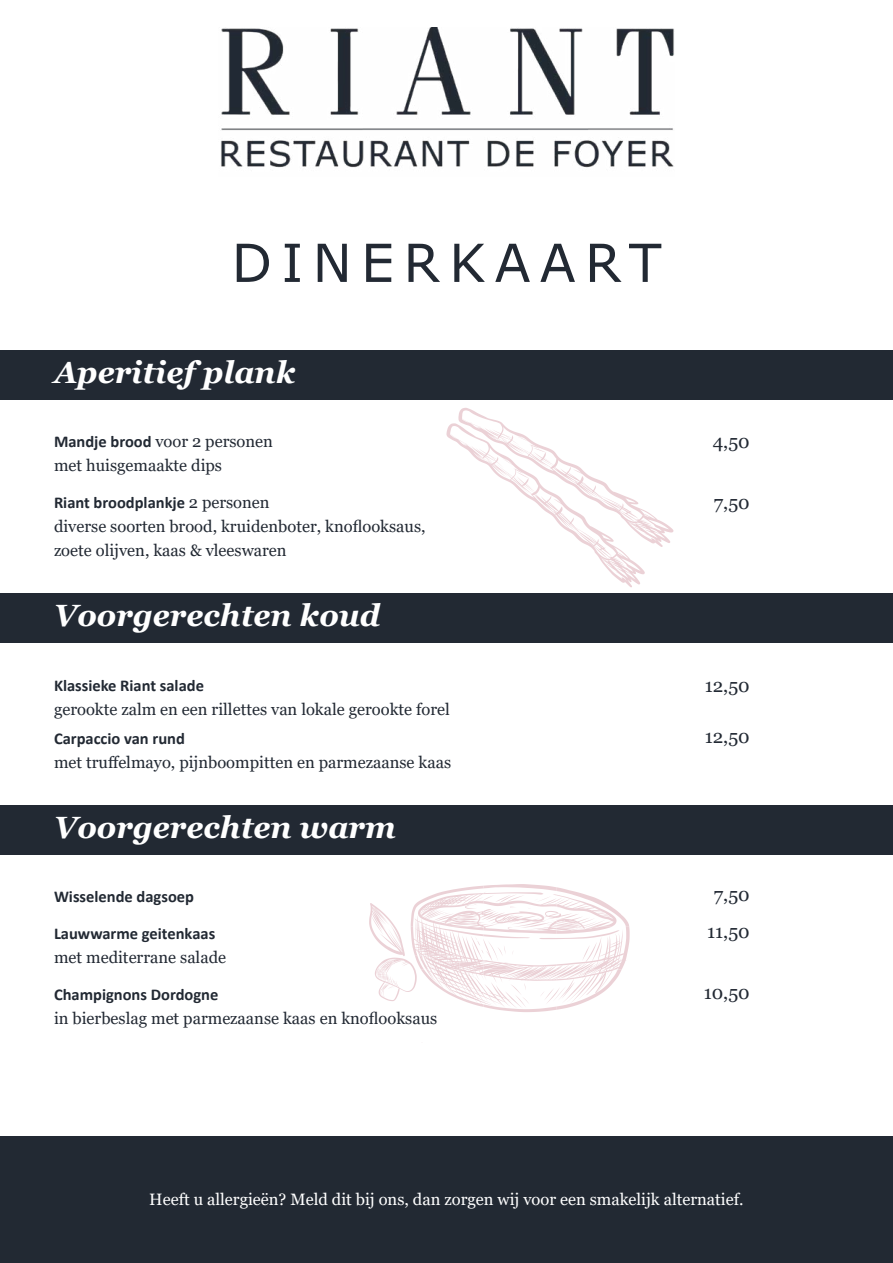
<style>
.page{position:relative;width:893px;height:1263px;background:#fff}
.page>*{position:absolute;margin:0;border:0;box-sizing:border-box;transform-origin:0 0}
.t1{font:52.5px "Verdana";letter-spacing:.175em;color:#222933}
.t2{font:italic 700 30.75px "Georgia";color:#fff}
.t3{font:18.75px/36.8px "Georgia";color:#222933;text-align:center}
.t4{font:16.5px/24px "Georgia";color:#222933}
.t5{font:700 16.5px "Calibri";color:#222933}
.t6{font:16.5px "Georgia";color:#fff}
.s1{font-family:"Calibri";font-weight:700}
.s2{font-family:"Georgia";font-weight:400}
</style>
<div class="page">
<img style="left:221px;top:28px;width:453px;height:140px">
<svg style="left:369px;top:884px;width:261px;height:128px"></svg>
<img style="left:418px;top:898px;width:68px;height:63px">
<svg style="left:446px;top:408px;width:227px;height:179px"></svg>
<div style="left:0;top:1136px;width:893px;height:127px;background:#222933"></div>
<div style="left:0;top:593px;width:893px;height:50px;background:#222933"></div>
<div style="left:0;top:350px;width:893px;height:50px;background:#222933"></div>
<div style="left:0;top:805px;width:893px;height:49px;background:#222933"></div>
<h1 class="t1" style="left:232px;top:227px;width:431px">DINERKAART</h1>
<h2 class="t2" style="left:54px;top:353px;width:243px">Aperitief plank</h2>
<p class="t4" style="left:54px;top:430px;width:220px"><span class="s1">Mandje brood</span> voor 2 personen met huisgemaakte dips</p>
<p class="t5" style="left:54px;top:491px;width:217px">Riant broodplankje <span class="s2">2 personen</span></p>
<p class="t4" style="left:54px;top:515px;width:373px">diverse soorten brood, kruidenboter, knoflooksaus, zoete olijven, kaas &amp; vleeswaren</p>
<h2 class="t2" style="left:54px;top:596px;width:328px">Voorgerechten koud</h2>
<p class="t5" style="left:54px;top:674px;width:151px">Klassieke Riant salade</p>
<p class="t4" style="left:54px;top:698px;width:397px">gerookte zalm en een rillettes van lokale gerookte forel</p>
<p class="t5" style="left:54px;top:726px;width:132px">Carpaccio van rund</p>
<p class="t4" style="left:54px;top:750px;width:399px">met truffelmayo, pijnboompitten en parmezaanse kaas</p>
<h2 class="t2" style="left:54px;top:807px;width:343px">Voorgerechten warm</h2>
<p class="t5" style="left:54px;top:885px;width:142px">Wisselende dagsoep</p>
<p class="t5" style="left:54px;top:922px;width:163px">Lauwwarme geitenkaas</p>
<p class="t4" style="left:54px;top:945px;width:174px">met mediterrane salade</p>
<p class="t5" style="left:54px;top:982px;width:166px">Champignons Dordogne</p>
<p class="t4" style="left:54px;top:1006px;width:385px">in bierbeslag met parmezaanse kaas en knoflooksaus</p>
<p class="t3" style="left:713px;top:423px;width:39px">4,50</p>
<p class="t3" style="left:714px;top:485px;width:37px">7,50</p>
<p class="t3" style="left:705px;top:667px;width:47px">12,50</p>
<p class="t3" style="left:705px;top:718px;width:47px">12,50</p>
<p class="t3" style="left:707px;top:876px;width:44px">7,50<br>11,50</p>
<p class="t3" style="left:704px;top:975px;width:48px">10,50</p>
<p class="t6" style="left:149px;top:1189px;width:596px">Heeft u allergieën? Meld dit bij ons, dan zorgen wij voor een smakelijk alternatief.</p>
</div>
